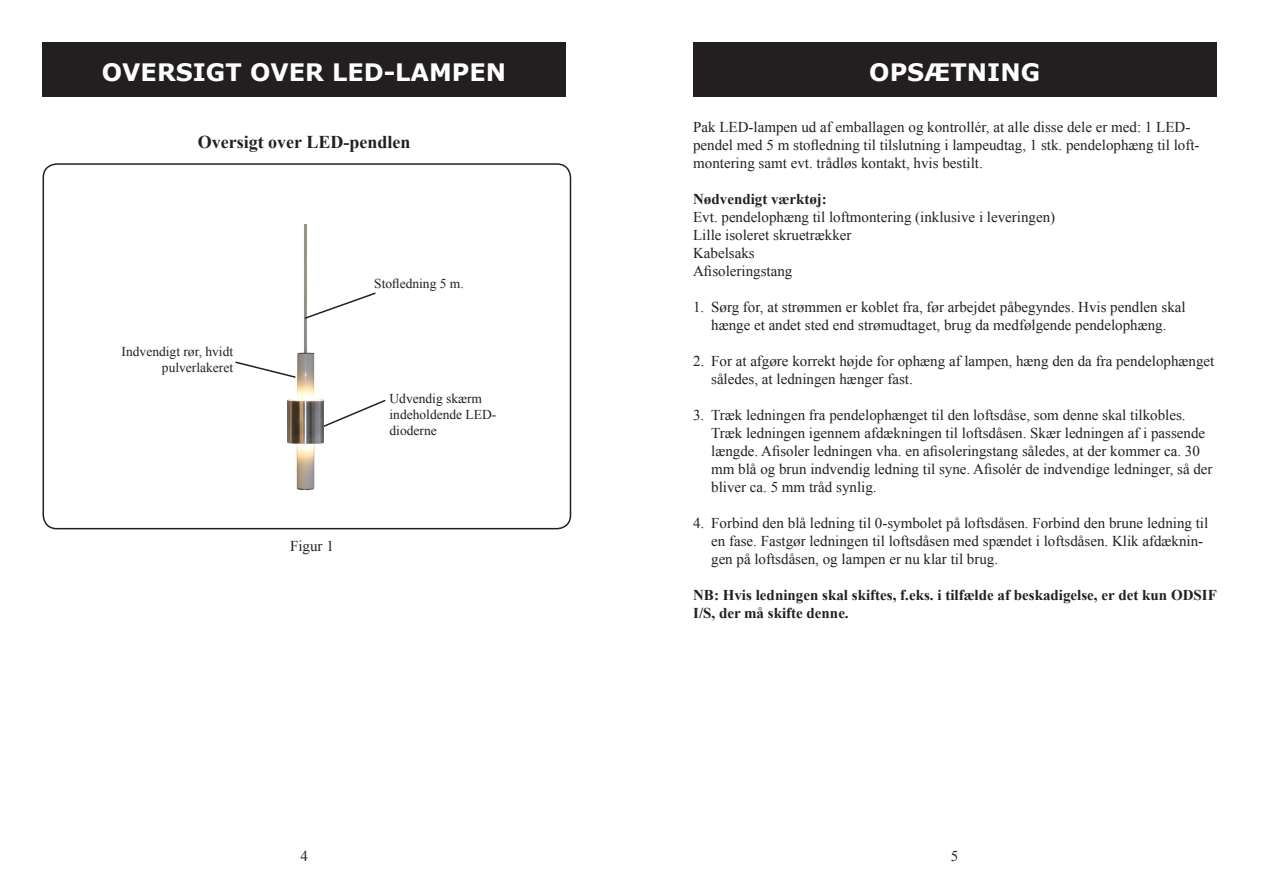
<style>
.page{position:relative;width:1263px;height:893px;background:#fff}
.page>*{position:absolute;margin:0;border:0;box-sizing:border-box;transform-origin:0 0}
.Overskrift{font:700 24px "Verdana";color:#fff}
.t1{font:700 18px "Times New Roman";color:#231f20}
.Hanging_indent{font:15px/18px "Times New Roman";color:#231f20}
.Hanging_indent-2{font:700 15px/18px "Times New Roman";color:#231f20}
.t2{font:13.5px/16.2px "Times New Roman";color:#231f20}
</style>
<div class="page">
<div style="left:43px;top:163px;width:528px;height:366px;border:2px solid #231f20;border-radius:14px"></div>
<div style="left:43px;top:43px;width:523px;height:54px;background:#231f20"></div>
<div style="left:693px;top:43px;width:523px;height:54px;background:#231f20"></div>
<svg style="left:324px;top:399px;width:62px;height:28px"></svg>
<img style="left:287px;top:225px;width:37px;height:265px">
<svg style="left:303px;top:291px;width:73px;height:29px"></svg>
<svg style="left:235px;top:360px;width:62px;height:19px"></svg>
<p class="Overskrift" style="left:102px;top:55px;width:406px">OVERSIGT OVER LED-LAMPEN</p>
<p class="Overskrift" style="left:869px;top:55px;width:172px">OPSÆTNING</p>
<p class="t1" style="left:198px;top:129px;width:214px">Oversigt over LED-pendlen</p>
<p class="t2" style="left:122px;top:343px;width:113px;text-align:right">Indvendigt rør, hvidt pulverlakeret</p>
<p class="Hanging_indent" style="left:290px;top:537px;width:45px">Figur 1</p>
<p class="t2" style="left:374px;top:275px;width:91px">Stofledning 5 m.</p>
<p class="t2" style="left:389px;top:390px;width:108px">Udvendig skærm indeholdende LED&shy;dioderne</p>
<p class="Hanging_indent" style="left:693px;top:117px;width:508px">Pak LED-lampen ud af emballagen og kontrollér, at alle disse dele er med: 1 LED&shy;pendel med 5 m stofledning til tilslutning i lampeudtag, 1 stk. pendelophæng til loft&shy;montering samt evt. trådløs kontakt, hvis bestilt.</p>
<p class="Hanging_indent-2" style="left:693px;top:189px;width:135px">Nødvendigt værktøj:</p>
<p class="Hanging_indent" style="left:693px;top:207px;width:364px">Evt. pendelophæng til loftmontering (inklusive i leveringen)</p>
<p class="Hanging_indent" style="left:693px;top:225px;width:160px">Lille isoleret skruetrækker</p>
<p class="Hanging_indent" style="left:693px;top:243px;width:63px">Kabelsaks</p>
<p class="Hanging_indent" style="left:693px;top:261px;width:101px">Afisoleringstang</p>
<p class="Hanging_indent" style="left:693px;top:297px;width:494px;text-align:center">1. Sørg for, at strømmen er koblet fra, før arbejdet påbegyndes. Hvis pendlen skal hænge et andet sted end strømudtaget, brug da medfølgende pendelophæng.</p>
<p class="Hanging_indent" style="left:711px;top:351px;width:505px;text-indent:-18px">2. For at afgøre korrekt højde for ophæng af lampen, hæng den da fra pendelophænget således, at ledningen hænger fast.</p>
<p class="Hanging_indent" style="left:711px;top:405px;width:503px;text-indent:-18px">3. Træk ledningen fra pendelophænget til den loftsdåse, som denne skal tilkobles.<br>Træk ledningen igennem afdækningen til loftsdåsen. Skær ledningen af i passende længde. Afisoler ledningen vha. en afisoleringstang således, at der kommer ca. 30 mm blå og brun indvendig ledning til syne. Afisolér de indvendige ledninger, så der bliver ca. 5 mm tråd synlig.</p>
<p class="Hanging_indent" style="left:711px;top:513px;width:499px;text-indent:-18px">4. Forbind den blå ledning til 0-symbolet på loftsdåsen. Forbind den brune ledning til en fase. Fastgør ledningen til loftsdåsen med spændet i loftsdåsen. Klik afdæknin&shy;gen på loftsdåsen, og lampen er nu klar til brug.</p>
<p class="Hanging_indent-2" style="left:693px;top:585px;width:525px">NB: Hvis ledningen skal skiftes, f.eks. i tilfælde af beskadigelse, er det kun ODSIF<br>I/S, der må skifte denne.</p>
<p class="Hanging_indent" style="left:300px;top:846px;width:9px">4</p>
<p class="Hanging_indent" style="left:951px;top:847px;width:9px">5</p>
</div>
